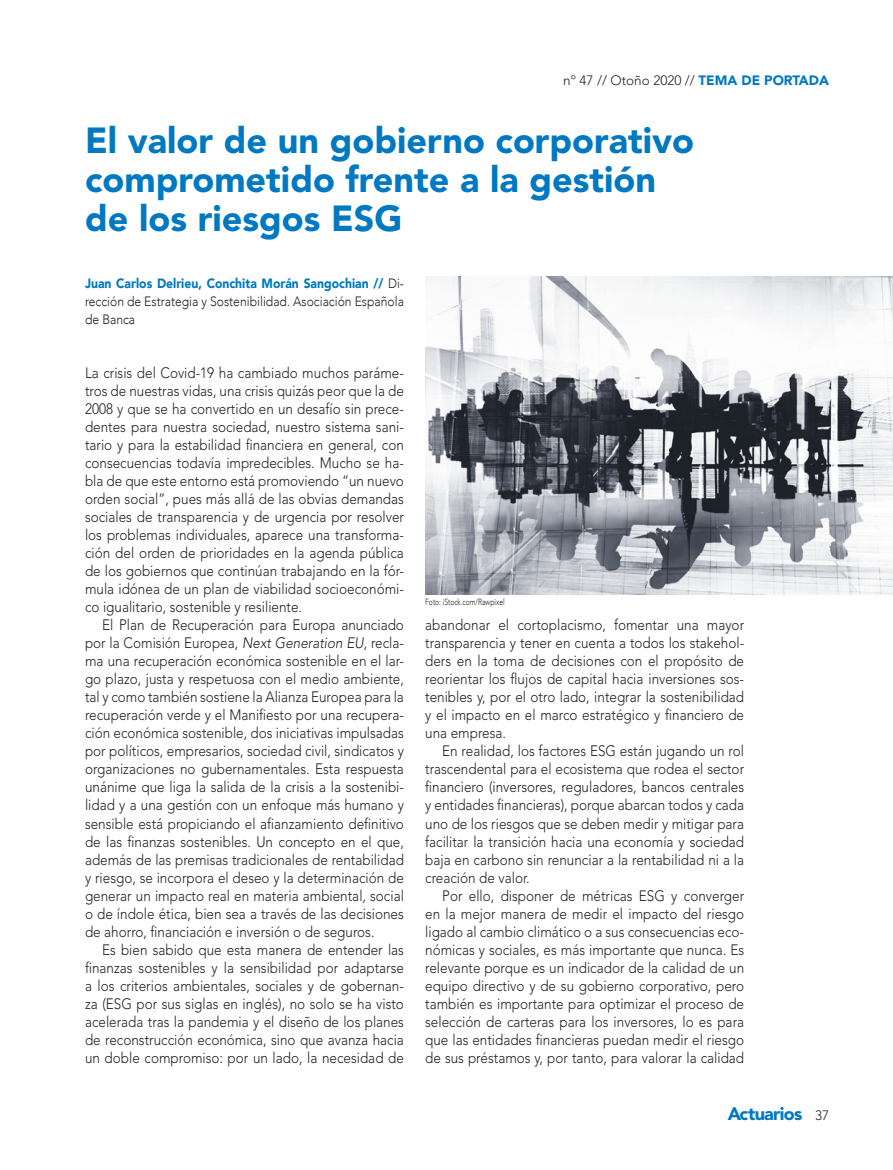
<style>
.page{position:relative;width:893px;height:1170px;background:#fff}
.page>*{position:absolute;margin:0;border:0;box-sizing:border-box;transform-origin:0 0}
.t1{font:900 36px/39px "Avenir LT Std";color:#0079c2}
.t2{font:900 18px "Avenir LT Std";letter-spacing:-.04em;color:#0079c2}
.t3{font:300 15px/18px "Avenir LT Std";color:#231f20;text-align:justify;scale:.9 1}
.t4{font:300 13.5px/18px "Avenir";color:#231f20;text-align:justify;scale:.9 1}
.t5{font:300 13.5px "Avenir LT Std";color:#231f20}
.t6{font:300 9px "Avenir";color:#231f20;scale:.75 1}
.s1{font-weight:900;color:#0079c2}
.s2{font-style:italic}
.s3{font-weight:300;font-size:13.5px;color:#231f20}
</style>
<div class="page">
<img style="left:425px;top:276px;width:468px;height:318px">
<p class="t5" style="left:563px;top:72px;width:267px">nº 47 // Otoño 2020 // <span class="s1">TEMA DE PORTADA</span></p>
<h1 class="t1" style="left:85px;top:121px;width:611px">El valor de un gobierno corporativo comprometido frente a la gestión de los riesgos ESG</h1>
<p class="t4" style="left:85px;top:274px;width:356px"><span class="s1">Juan Carlos Delrieu, Conchita Morán Sangochian //</span> Di&shy;rección de Estrategia y Sostenibilidad. Asociación Española de Banca</p>
<p class="t3" style="left:85px;top:364px;width:356px">La crisis del Covid-19 ha cambiado muchos paráme&shy;tros de nuestras vidas, una crisis quizás peor que la de 2008 y que se ha convertido en un desafío sin prece&shy;dentes para nuestra sociedad, nuestro sistema sani&shy;tario y para la estabilidad financiera en general, con consecuencias todavía impredecibles. Mucho se ha&shy;bla de que este entorno está promoviendo “un nuevo orden social”, pues más allá de las obvias demandas sociales de transparencia y de urgencia por resolver los problemas individuales, aparece una transforma&shy;ción del orden de prioridades en la agenda pública de los gobiernos que continúan trabajando en la fór&shy;mula idónea de un plan de viabilidad socioeconómi&shy;co igualitario, sostenible y resiliente.</p>
<p class="t3" style="left:85px;top:616px;width:356px;text-indent:17px">El Plan de Recuperación para Europa anunciado por la Comisión Europea, <span class="s2">Next Generation EU</span>, recla&shy;ma una recuperación económica sostenible en el lar&shy;go plazo, justa y respetuosa con el medio ambiente, tal y como también sostiene la Alianza Europea para la recuperación verde y el Manifiesto por una recupera&shy;ción económica sostenible, dos iniciativas impulsadas por políticos, empresarios, sociedad civil, sindicatos y organizaciones no gubernamentales. Esta respuesta unánime que liga la salida de la crisis a la sostenibi&shy;lidad y a una gestión con un enfoque más humano y sensible está propiciando el afianzamiento definitivo de las finanzas sostenibles. Un concepto en el que, además de las premisas tradicionales de rentabilidad y riesgo, se incorpora el deseo y la determinación de generar un impacto real en materia ambiental, social o de índole ética, bien sea a través de las decisiones de ahorro, financiación e inversión o de seguros.</p>
<p class="t3" style="left:85px;top:940px;width:356px;text-indent:17px">Es bien sabido que esta manera de entender las finanzas sostenibles y la sensibilidad por adaptarse a los criterios ambientales, sociales y de gobernan&shy;za (ESG por sus siglas en inglés), no solo se ha visto acelerada tras la pandemia y el diseño de los planes de reconstrucción económica, sino que avanza hacia un doble compromiso: por un lado, la necesidad de</p>
<p class="t6" style="left:425px;top:596px;width:108px">Foto: iStock.com/Rawpixel</p>
<p class="t3" style="left:425px;top:616px;width:356px">abandonar el cortoplacismo, fomentar una mayor transparencia y tener en cuenta a todos los stakehol&shy;ders en la toma de decisiones con el propósito de reorientar los flujos de capital hacia inversiones sos&shy;tenibles y, por el otro lado, integrar la sostenibilidad y el impacto en el marco estratégico y financiero de una empresa.</p>
<p class="t3" style="left:425px;top:742px;width:356px;text-indent:17px">En realidad, los factores ESG están jugando un rol trascendental para el ecosistema que rodea el sector financiero (inversores, reguladores, bancos centrales y entidades financieras), porque abarcan todos y cada uno de los riesgos que se deben medir y mitigar para facilitar la transición hacia una economía y sociedad baja en carbono sin renunciar a la rentabilidad ni a la creación de valor.</p>
<p class="t3" style="left:425px;top:886px;width:356px;text-indent:17px">Por ello, disponer de métricas ESG y converger en la mejor manera de medir el impacto del riesgo ligado al cambio climático o a sus consecuencias eco&shy;nómicas y sociales, es más importante que nunca. Es relevante porque es un indicador de la calidad de un equipo directivo y de su gobierno corporativo, pero también es importante para optimizar el proceso de selección de carteras para los inversores, lo es para que las entidades financieras puedan medir el riesgo de sus préstamos y, por tanto, para valorar la calidad</p>
<p class="t2" style="left:728px;top:1102px;width:103px">Actuarios <span class="s3">37</span></p>
</div>
